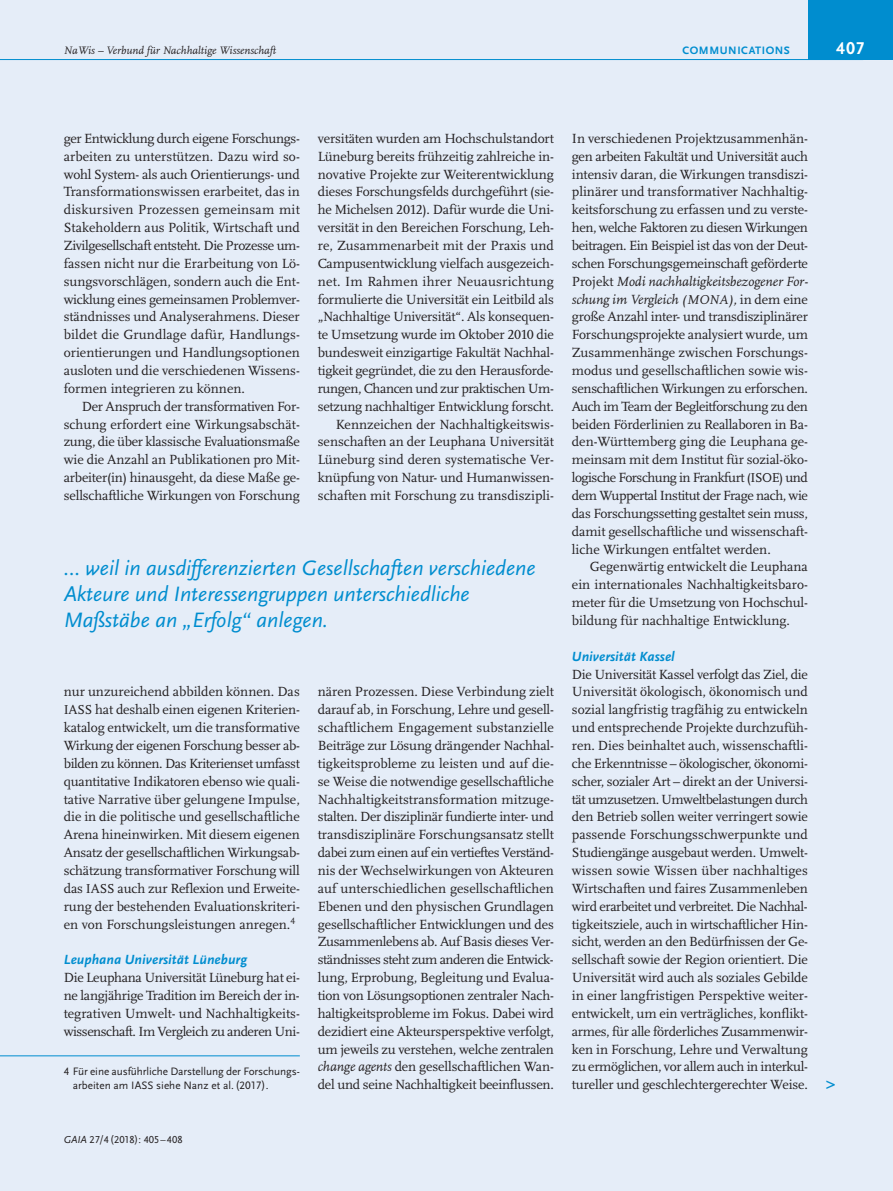
<style>
.page{position:relative;width:893px;height:1191px;background:#e5edf8}
.page>*{position:absolute;margin:0;border:0;box-sizing:border-box;transform-origin:0 0}
.t1{font:italic 21.75px/26.2px "Scala Sans LF";color:#008dcf}
.t2{font:700 17.85px "Scala Sans LF";color:#fff}
.t3{font:700 17.85px "Scala Sans LF";color:#008dcf}
.t4{font:13.8px/17.9px "Scala LF";letter-spacing:-.01em;color:#231f20;text-align:justify}
.t5{font:italic 700 13.8px "Scala Sans LF";letter-spacing:.005em;color:#008dcf}
.t6{font:11.25px/14.2px "Scala Sans LF";letter-spacing:-.005em;color:#231f20}
.t7{font:italic 11.25px "Scala LF";color:#231f20}
.t8{font:700 11.25px "Scala Sans LF";letter-spacing:.05em;color:#008dcf}
.t9{font:10.5px "Scala Sans LF";color:#231f20}
.s1{font-size:13.5px}
.s2{font-style:italic}
.s3{font-style:italic;font-size:13.5px}
</style>
<div class="page">
<div style="left:808px;top:0;width:85px;height:60px;background:#008dcf"></div>
<hr style="left:0;top:59px;width:863px;height:1px;background:#008dcf">
<hr style="left:0;top:1055px;width:300px;height:1px;background:#008dcf">
<p class="t7" style="left:64px;top:45px;width:214px">NaWis – Verbund für Nachhaltige Wissenschaft</p>
<p class="t8" style="left:682px;top:45px;width:109px">COMMUNICATIONS</p>
<p class="t2" style="left:836px;top:41px;width:30px">407</p>
<p class="t4" style="left:64px;top:131px;width:238px">ger Entwicklung durch eigene Forschungs&shy;arbeiten zu unterstützen. Dazu wird so&shy;wohl System- als auch Orientierungs- und Transformationswissen erarbeitet, das in diskursiven Prozessen gemeinsam mit Stakeholdern aus Politik, Wirtschaft und Zivilgesellschaft entsteht. Die Prozesse um&shy;fassen nicht nur die Erarbeitung von Lö&shy;sungsvorschlägen, sondern auch die Ent&shy;wicklung eines gemeinsamen Problemver&shy;ständnisses und Analyserahmens. Dieser bildet die Grundlage dafür, Handlungs&shy;orientierungen und Handlungsoptionen ausloten und die verschiedenen Wissens&shy;formen integrieren zu können.</p>
<p class="t4" style="left:64px;top:398px;width:238px;text-indent:18px">Der Anspruch der transformativen For&shy;schung erfordert eine Wirkungsabschät&shy;zung, die über klassische Evaluationsmaße wie die Anzahl an Publikationen pro Mit&shy;arbeiter(in) hinausgeht, da diese Maße ge&shy;sellschaftliche Wirkungen von Forschung</p>
<p class="t4" style="left:318px;top:131px;width:238px;text-align:right">versitäten wurden am Hochschulstandort Lüneburg bereits frühzeitig zahlreiche in&shy;novative Projekte zur Weiterentwicklung dieses Forschungsfelds durchgeführt (sie&shy;he Michelsen 2012). Dafür wurde die Uni&shy;versität in den Bereichen Forschung, Leh&shy;re, Zusammenarbeit mit der Praxis und Campusentwicklung vielfach ausgezeich&shy;net. Im Rahmen ihrer Neuausrichtung formulierte die Universität ein Leitbild als „Nachhaltige Universität“. Als konsequen&shy;te Umsetzung wurde im Oktober 2010 die bundesweit einzigartige Fakultät Nachhal&shy;tigkeit gegründet, die zu den Herausforde - rungen, Chancen und zur prakti schen Um&shy;setzung nachhaltiger Entwicklung forscht.<br>Kennzeichen der Nachhaltigkeitswis&shy;senschaften an der Leuphana Universität Lüneburg sind deren systematische Ver&shy;knüpfung von Natur- und Humanwissen&shy;schaften mit Forschung zu transdiszipli-</p>
<h1 class="t1" style="left:64px;top:556px;width:473px">… weil in ausdifferenzierten Gesellschaften verschiedene<br>Akteure und Inte ressengruppen unterschiedliche<br>Maßstäbe an „Erfolg“ anlegen.</h1>
<p class="t4" style="left:64px;top:684px;width:238px">nur unzureichend abbilden können. Das <span class="s1">IASS</span> hat deshalb einen eigenen Kriterien - ka talog entwickelt, um die transformative Wirkung der eigenen Forschung besser ab&shy;bilden zu können. Das Kriterienset umfasst quantitative Indikatoren ebenso wie quali - tative Narrative über gelungene Im pul se, die in die politische und gesellschaft liche Arena hineinwirken. Mit diesem eigenen Ansatz der gesellschaftlichen Wirkungsab&shy;schätzung transformativer Forschung will das <span class="s1">IASS</span> auch zur Reflexion und Erweite - rung der bestehenden Evaluationskriteri - en von Forschungsleistungen anregen.<sup>4</sup></p>
<p class="t5" style="left:64px;top:954px;width:185px">Leuphana Universität Lüneburg</p>
<p class="t4" style="left:64px;top:970px;width:238px">Die Leuphana Universität Lüneburg hat ei - ne langjährige Tradition im Bereich der in - tegrativen Umwelt- und Nachhaltigkeits&shy;wissenschaft. Im Vergleich zu anderen Uni-</p>
<p class="t6" style="left:73px;top:1065px;width:229px;text-indent:-9px">4 Für eine ausführliche Darstellung der Forschungs&shy;arbeiten am IASS siehe Nanz et al.(2017).</p>
<p class="t9" style="left:64px;top:1135px;width:120px"><span class="s2">GAIA</span> 27/4 (2018): 405– 408</p>
<p class="t4" style="left:318px;top:684px;width:238px">nären Prozessen. Diese Verbindung zielt darauf ab, in Forschung, Lehre und gesell - schaftlichem Engagement substanzielle Beiträge zur Lösung drängender Nachhal&shy;tigkeitsprobleme zu leisten und auf die&shy;se Weise die notwendige gesellschaftliche Nachhaltigkeitstransformation mitzuge&shy;stalten. Der disziplinär fundierte inter- und transdisziplinäre Forschungsansatz stellt dabei zum einen auf ein vertieftes Verständ&shy;nis der Wechselwirkungen von Akteuren auf unterschiedlichen gesellschaftlichen Ebenen und den physischen Grundlagen gesellschaftlicher Entwicklungen und des Zusammenlebens ab. Auf Basis dieses Ver&shy;ständnisses steht zum anderen die Entwick - lung, Erprobung, Begleitung und Evalua&shy;tion von Lösungsoptionen zentraler Nach&shy;haltigkeitsprobleme im Fokus. Dabei wird dezidiert eine Akteursperspektive verfolgt, um jeweils zu verstehen, welche zentralen <span class="s2">change agents</span> den gesellschaftlichen Wan&shy;del und seine Nachhaltigkeit beeinflussen.</p>
<p class="t4" style="left:572px;top:131px;width:238px">In verschiedenen Projektzusammenhän&shy;gen arbeiten Fakultät und Universität auch intensiv daran, die Wirkungen transdiszi - plinärer und transformativer Nachhaltig&shy;keitsforschung zu erfassen und zu verste&shy;hen, welche Faktoren zu diesen Wirkungen beitragen. Ein Beispiel ist das von der Deut&shy;schen Forschungsgemeinschaft geförderte Projekt <span class="s2">Modi nachhaltigkeitsbezogener For&shy;schung im Vergleich</span> <span class="s3">(MONA)</span><span class="s2">,</span> in dem eine große Anzahl inter- und transdisziplinä rer Forschungsprojekte analysiert wurde, um Zusammenhänge zwischen Forschungs&shy;modus und gesellschaftlichen sowie wis&shy;senschaftlichen Wirkungen zu erforschen.<br>Auch im Team der Begleitforschung zu den beiden Förderlinien zu Reallaboren in Ba&shy;den-Württemberg ging die Leuphana ge&shy;meinsam mit dem Institut für sozial-öko&shy;logische Forschung in Frankfurt <span class="s1">(ISOE)</span> und dem Wuppertal Institut der Frage nach, wie das Forschungssetting gestaltet sein muss, damit gesellschaftliche und wissenschaft&shy;liche Wirkungen entfaltet werden.</p>
<p class="t4" style="left:572px;top:559px;width:238px;text-indent:18px">Gegenwärtig entwickelt die Leuphana ein in ternationales Nachhaltigkeitsbaro&shy;meter für die Umsetzung von Hochschul&shy;bildung für nachhaltige Entwicklung.</p>
<p class="t5" style="left:572px;top:650px;width:104px">Universität Kassel</p>
<p class="t4" style="left:572px;top:666px;width:238px">Die Universität Kassel verfolgt das Ziel, die Universität ökologisch, ökonomisch und sozial langfristig tragfähig zu entwickeln und entsprechende Projekte durchzufüh&shy;ren. Dies beinhaltet auch, wissenschaftli&shy;che Erkenntnisse – ökologischer, ökonomi&shy;scher, sozialer Art – direkt an der Universi - tät umzusetzen.Umweltbelastungen durch den Betrieb sollen weiter verringert sowie passende Forschungsschwerpunkte und Studiengänge ausgebaut werden. Umwelt - wissen sowie Wissen über nachhaltiges Wirtschaften und faires Zusammenleben wird erarbeitet und verbreitet. Die Nachhal - tigkeitsziele, auch in wirtschaftlicher Hin&shy;sicht, werden an den Bedürfnissen der Ge&shy;sellschaft sowie der Region orientiert. Die Universität wird auch als soziales Gebilde in einer langfristigen Perspektive weiter&shy;entwickelt, um ein verträgliches, konflikt&shy;armes, für alle förderliches Zusammenwir&shy;ken in Forschung, Lehre und Verwaltung zu ermöglichen, vor allem auch in interkul - tureller und geschlechtergerechter Weise.</p>
<p class="t3" style="left:826px;top:1076px;width:11px">&gt;</p>
</div>
